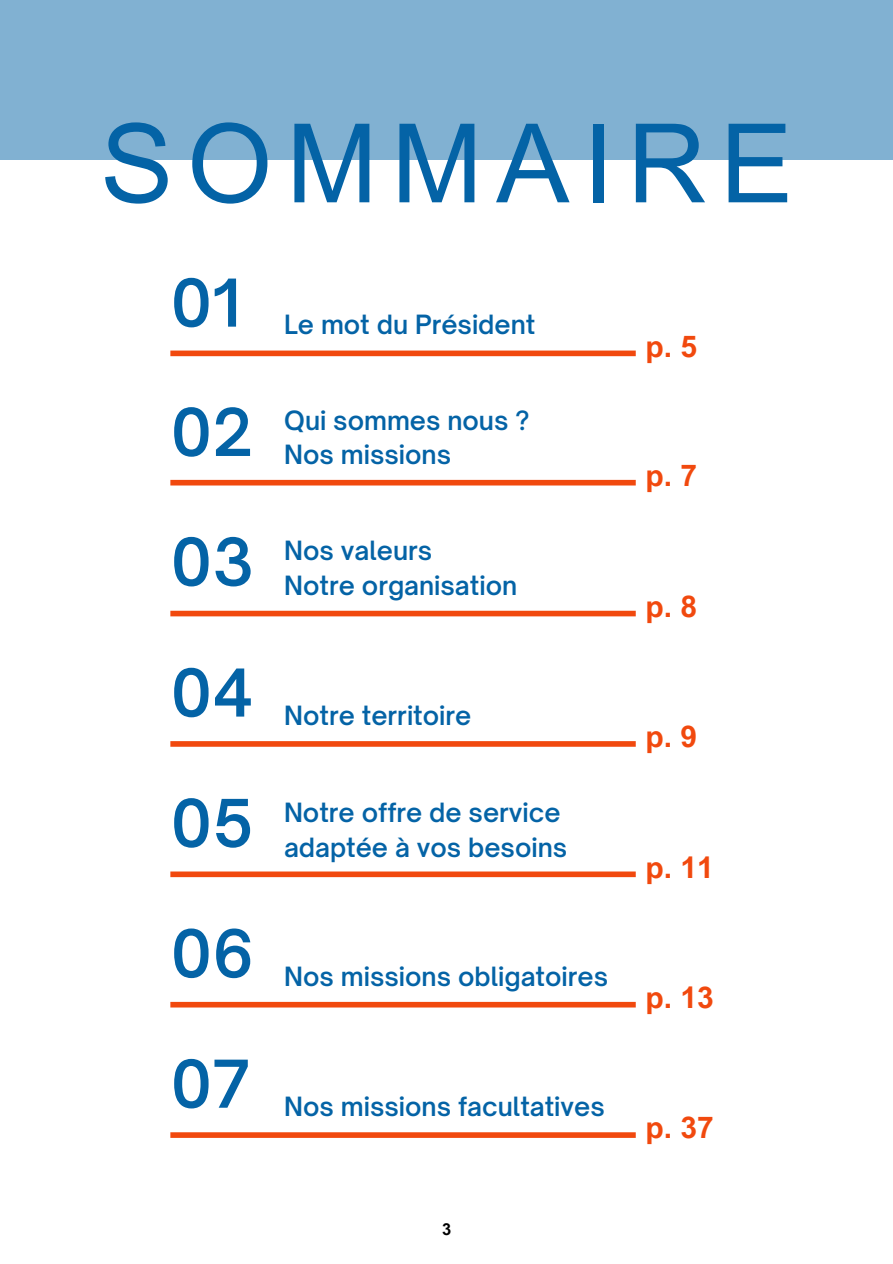
<style>
.page{position:relative;width:893px;height:1264px;background:#fff}
.page>*{position:absolute;margin:0;border:0;box-sizing:border-box;transform-origin:0 0}
.t1{font:109.65px "Arial MT Pro";letter-spacing:.125em;color:#0463a6}
.t2{font:600 63px "Open Sauce One";color:#0463a6}
.t3{font:700 30px "Arial MT Pro";color:#f1490e}
.t4{font:600 25.35px/34.8px "Open Sauce One";color:#0463a6}
.t5{font:700 16.5px "Arial MT Pro";color:#000}
</style>
<div class="page">
<div style="left:0;top:0;width:892px;height:160px;background:#81b1d2"></div>
<div style="left:170px;top:350px;width:465px;height:6px;background:#f1490e"></div>
<div style="left:170px;top:480px;width:465px;height:5px;background:#f1490e"></div>
<div style="left:170px;top:610px;width:465px;height:6px;background:#f1490e"></div>
<div style="left:170px;top:741px;width:465px;height:5px;background:#f1490e"></div>
<div style="left:170px;top:871px;width:465px;height:6px;background:#f1490e"></div>
<div style="left:170px;top:1001px;width:465px;height:6px;background:#f1490e"></div>
<div style="left:170px;top:1132px;width:465px;height:5px;background:#f1490e"></div>
<h1 class="t1" style="left:100px;top:123px;width:694px">SOMMAIRE</h1>
<h2 class="t2" style="left:170px;top:263px;width:72px">01</h2>
<p class="t4" style="left:284px;top:307px;width:252px">Le mot du Président</p>
<p class="t2" style="left:170px;top:393px;width:84px">02</p>
<h2 class="t4" style="left:284px;top:402px;width:247px">Qui sommes nous ?</h2>
<p class="t4" style="left:284px;top:437px;width:168px">Nos missions</p>
<p class="t2" style="left:170px;top:522px;width:85px">03</p>
<p class="t2" style="left:170px;top:653px;width:84px">04</p>
<p class="t4" style="left:284px;top:532px;width:149px">Nos valeurs</p>
<h2 class="t4" style="left:284px;top:567px;width:234px">Notre organisation</h2>
<p class="t4" style="left:284px;top:698px;width:189px">Notre territoire</p>
<h2 class="t2" style="left:170px;top:784px;width:85px">05</h2>
<p class="t4" style="left:284px;top:794px;width:285px">Notre offre de service adaptée à vos besoins</p>
<h2 class="t2" style="left:170px;top:914px;width:85px">06</h2>
<h2 class="t2" style="left:170px;top:1044px;width:81px">07</h2>
<p class="t4" style="left:284px;top:958px;width:325px">Nos missions obligatoires</p>
<p class="t4" style="left:284px;top:1089px;width:322px">Nos missions facultatives</p>
<p class="t5" style="left:442px;top:1223px;width:11px">3</p>
<p class="t3" style="left:645px;top:335px;width:53px">p. 5</p>
<p class="t3" style="left:645px;top:464px;width:53px">p. 7</p>
<p class="t3" style="left:645px;top:595px;width:53px">p. 8</p>
<h2 class="t3" style="left:645px;top:725px;width:53px">p. 9</h2>
<p class="t3" style="left:645px;top:855px;width:70px">p. 11</p>
<p class="t3" style="left:645px;top:986px;width:70px">p. 13</p>
<p class="t3" style="left:645px;top:1116px;width:70px">p. 37</p>
</div>
